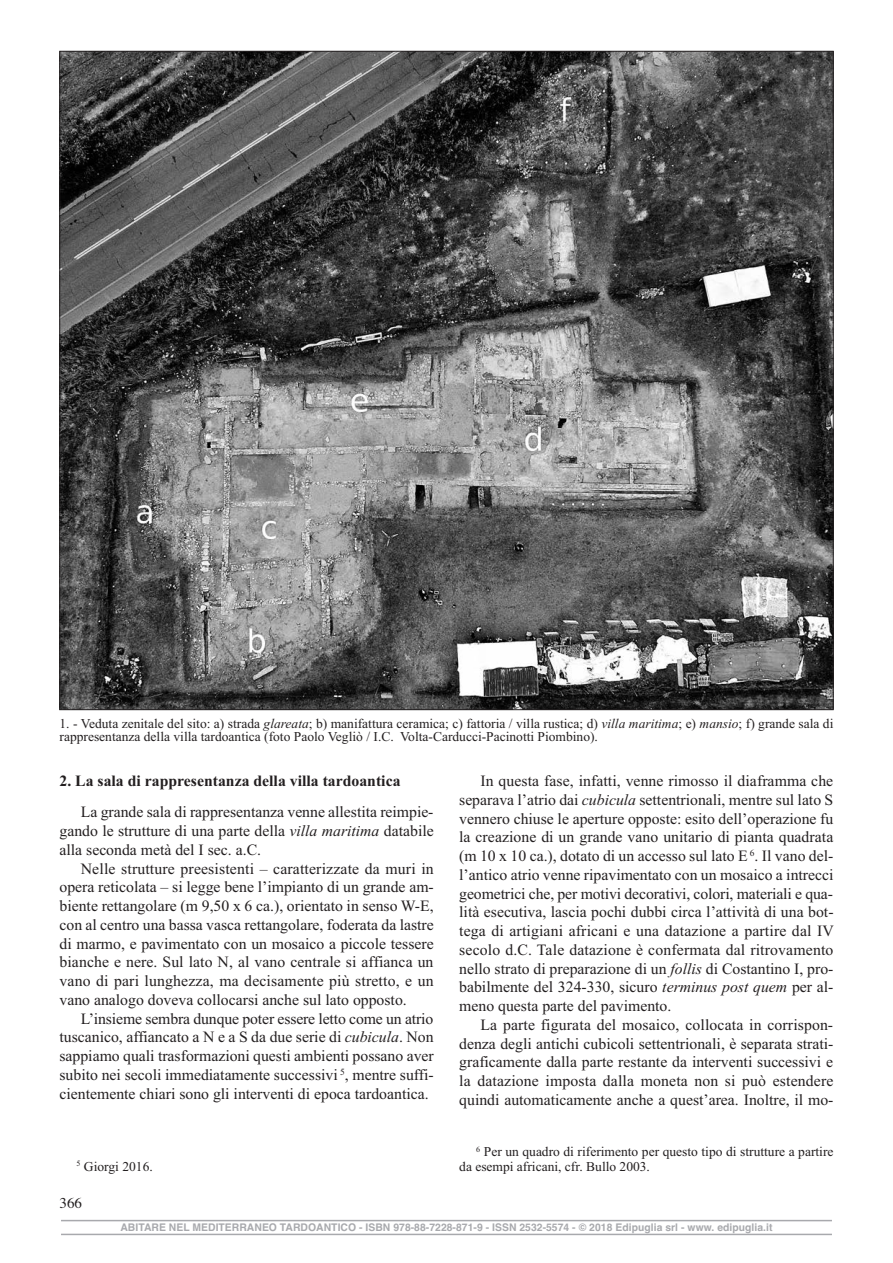
<style>
.page{position:relative;width:893px;height:1263px;background:#fff}
.page>*{position:absolute;margin:0;border:0;box-sizing:border-box;transform-origin:0 0}
.t1{font:15.75px/31.5px "Times New Roman";color:#231f20}
.t2{font:15px "Times";color:#231f20}
.t3{font:13.5px/14.2px "Times New Roman";color:#231f20}
.t4{font:700 10.5px "Helvetica";letter-spacing:.005em;color:#a8a9ad}
.s1{font-style:italic}
.s2{font-weight:700}
</style>
<div class="page">
<div style="left:60px;top:1218px;width:773px;height:21px;background:linear-gradient(to right,#fff,#fff)"></div>
<hr style="left:61px;top:1220px;width:771px;height:1px;background:#a8a9ad">
<hr style="left:61px;top:1234px;width:771px;height:1px;background:#a8a9ad">
<img style="left:62px;top:53px;width:769px;height:655px">
<p class="t3" style="left:60px;top:716px;width:775px;line-height:13.5px">1. - Veduta zenitale del sito: a) strada <span class="s1">glareata</span>; b) manifattura ceramica; c) fattoria / villa rustica; d) <span class="s1">villa maritima</span>; e) <span class="s1">mansio</span>; f) grande sala di rappresentanza della villa tardoantica (foto Paolo Vegliò / I.C. Volta-Carducci-Pacinotti Piombino).</p>
<p class="t1" style="left:81px;top:765px;width:354px;text-indent:-21px"><span class="s2">2. La sala di rappresentanza della villa tardoantica<br></span>La grande sala di rappresentanza venne allestita reimpie-</p>
<p class="t1" style="left:60px;top:815px;width:376px">gando le strutture di una parte della <span class="s1">villa maritima</span> databile</p>
<p class="t1" style="left:60px;top:834px;width:203px">alla seconda metà del I sec. a.C.</p>
<p class="t1" style="left:81px;top:852px;width:354px">Nelle strutture preesistenti – caratterizzate da muri in</p>
<p class="t1" style="left:60px;top:871px;width:376px">opera reticolata – si legge bene l’impianto di un grande am-</p>
<p class="t1" style="left:60px;top:890px;width:376px">biente rettangolare (m 9,50 x 6 ca.), orientato in senso W-E,</p>
<p class="t1" style="left:60px;top:909px;width:376px">con al centro una bassa vasca rettangolare, foderata da lastre</p>
<p class="t1" style="left:60px;top:927px;width:376px">di marmo, e pavimentato con un mosaico a piccole tessere</p>
<p class="t1" style="left:59px;top:946px;width:375px">bianche e nere. Sul lato N, al vano centrale si affianca un</p>
<p class="t1" style="left:59px;top:965px;width:376px">vano di pari lunghezza, ma decisamente più stretto, e un</p>
<p class="t1" style="left:59px;top:983px;width:349px">vano analogo doveva collocarsi anche sul lato opposto.</p>
<p class="t1" style="left:81px;top:1002px;width:354px">L’insieme sembra dunque poter essere letto come un atrio</p>
<p class="t1" style="left:59px;top:1021px;width:376px">tuscanico, affiancato a N e a S da due serie di <span class="s1">cubicula</span>. Non</p>
<p class="t1" style="left:59px;top:1040px;width:376px">sappiamo quali trasformazioni questi ambienti possano aver</p>
<p class="t1" style="left:59px;top:1058px;width:376px">subito nei secoli immediatamente successivi <sup>5</sup>, mentre suffi-</p>
<p class="t1" style="left:60px;top:1077px;width:371px">cientemente chiari sono gli interventi di epoca tardoantica.</p>
<p class="t3" style="left:77px;top:1159px;width:78px"><sup>5</sup> Giorgi 2016.</p>
<p class="t2" style="left:60px;top:1194px;width:24px">366</p>
<p class="t1" style="left:480px;top:765px;width:354px">In questa fase, infatti, venne rimosso il diaframma che</p>
<p class="t1" style="left:459px;top:784px;width:376px">separava l’atrio dai <span class="s1">cubicula</span> settentrionali, mentre sul lato S</p>
<p class="t1" style="left:459px;top:802px;width:376px">vennero chiuse le aperture opposte: esito dell’operazione fu</p>
<p class="t1" style="left:459px;top:821px;width:376px">la creazione di un grande vano unitario di pianta quadrata</p>
<p class="t1" style="left:459px;top:840px;width:376px">(m 10 x 10 ca.), dotato di un accesso sul lato E <sup>6</sup>. Il vano del-</p>
<p class="t1" style="left:459px;top:859px;width:376px">l’antico atrio venne ripavimentato con un mosaico a intrecci</p>
<p class="t1" style="left:459px;top:877px;width:375px">geometrici che, per motivi decorativi, colori, materiali e qua-</p>
<p class="t1" style="left:459px;top:896px;width:376px">lità esecutiva, lascia pochi dubbi circa l’attività di una bot-</p>
<p class="t1" style="left:459px;top:915px;width:376px">tega di artigiani africani e una datazione a partire dal IV</p>
<p class="t1" style="left:459px;top:934px;width:376px">secolo d.C. Tale datazione è confermata dal ritrovamento</p>
<p class="t1" style="left:459px;top:952px;width:376px">nello strato di preparazione di un <span class="s1">follis</span> di Costantino I, pro-</p>
<p class="t1" style="left:459px;top:971px;width:376px">babilmente del 324-330, sicuro <span class="s1">terminus post quem</span> per al-</p>
<p class="t1" style="left:459px;top:990px;width:214px">meno questa parte del pavimento.</p>
<p class="t1" style="left:480px;top:1008px;width:354px">La parte figurata del mosaico, collocata in corrispon-</p>
<p class="t1" style="left:459px;top:1027px;width:376px">denza degli antichi cubicoli settentrionali, è separata strati-</p>
<p class="t1" style="left:459px;top:1046px;width:375px">graficamente dalla parte restante da interventi successivi e</p>
<p class="t1" style="left:459px;top:1065px;width:376px">la datazione imposta dalla moneta non si può estendere</p>
<p class="t1" style="left:459px;top:1083px;width:376px">quindi automaticamente anche a quest’area. Inoltre, il mo-</p>
<p class="t3" style="left:459px;top:1145px;width:376px;text-indent:17px"><sup>6</sup> Per un quadro di riferimento per questo tipo di strutture a partire da esempi africani, cfr. Bullo 2003.</p>
<p class="t4" style="left:120px;top:1221px;width:653px">ABITARE NEL MEDITERRANEO TARDOANTICO - ISBN 978-88-7228-871-9 - ISSN 2532-5574 - © 2018 Edipuglia srl - www. edipuglia.it</p>
</div>
